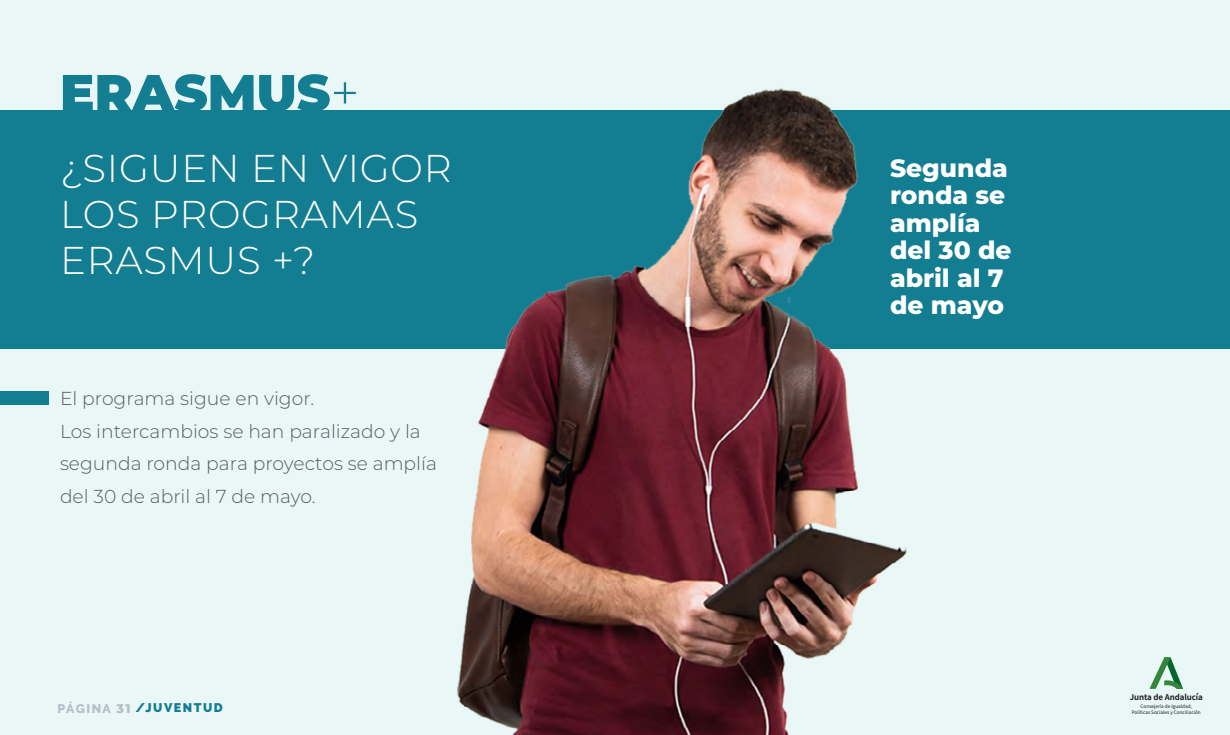
<style>
.page{position:relative;width:1230px;height:735px;background:#eaf7f7}
.page>*{position:absolute;margin:0;border:0;box-sizing:border-box;transform-origin:0 0}
.t1{font:900 51.25px "Montserrat";color:#137d91}
.t2{font:300 38.75px/46.2px "Montserrat";letter-spacing:.02em;color:#fff}
.t3{font:800 25px/27.5px "Montserrat";color:#fff}
.t4{font:300 18.75px/32.5px "Montserrat";color:#565c60}
.t5{font:900 12.5px "Raleway";letter-spacing:.12em;color:#137d91}
.t6{font:700 7.88px "Noto Sans HK";letter-spacing:-.01em;color:#191c1b}
.t7{font:4.62px/6.2px "Noto Sans HK";color:#191c1b;text-align:center}
.s1{font-weight:300}
.s2{font-weight:800;color:#b3bec9}
.s3{font-family:"Montserrat";font-weight:800;color:#b3bec9}
</style>
<div class="page">
<svg style="left:1149px;top:657px;width:34px;height:32px"></svg>
<div style="left:0;top:110px;width:1230px;height:239px;background:#137d91"></div>
<div style="left:0;top:391px;width:49px;height:14px;background:#137d91"></div>
<img style="left:457px;top:88px;width:450px;height:647px">
<h1 class="t1" style="left:60px;top:54px;width:301px">ERASMUS<span class="s1">+</span></h1>
<h2 class="t2" style="left:60px;top:144px;width:393px">¿SIGUEN EN VIGOR<br>LOS PROGRAMAS<br>ERASMUS +?</h2>
<h3 class="t3" style="left:890px;top:153px;width:123px">Segunda ronda se amplía del 30 de abril al 7 de mayo</h3>
<p class="t4" style="left:60px;top:382px;width:379px">El programa sigue en vigor.<br>Los intercambios se han paralizado y la segunda ronda para proyectos se amplía del 30 de abril al 7 de mayo.</p>
<p class="t6" style="left:1130px;top:692px;width:75px">Junta de Andalucía</p>
<p class="t5" style="left:58px;top:701px;width:167px"><span class="s2">PÁGINA</span> <span class="s3">31</span> /JUVENTUD</p>
<p class="t7" style="left:1132px;top:703px;width:71px">Consejería de Igualdad,<br>Políticas Sociales y Conciliación</p>
</div>
